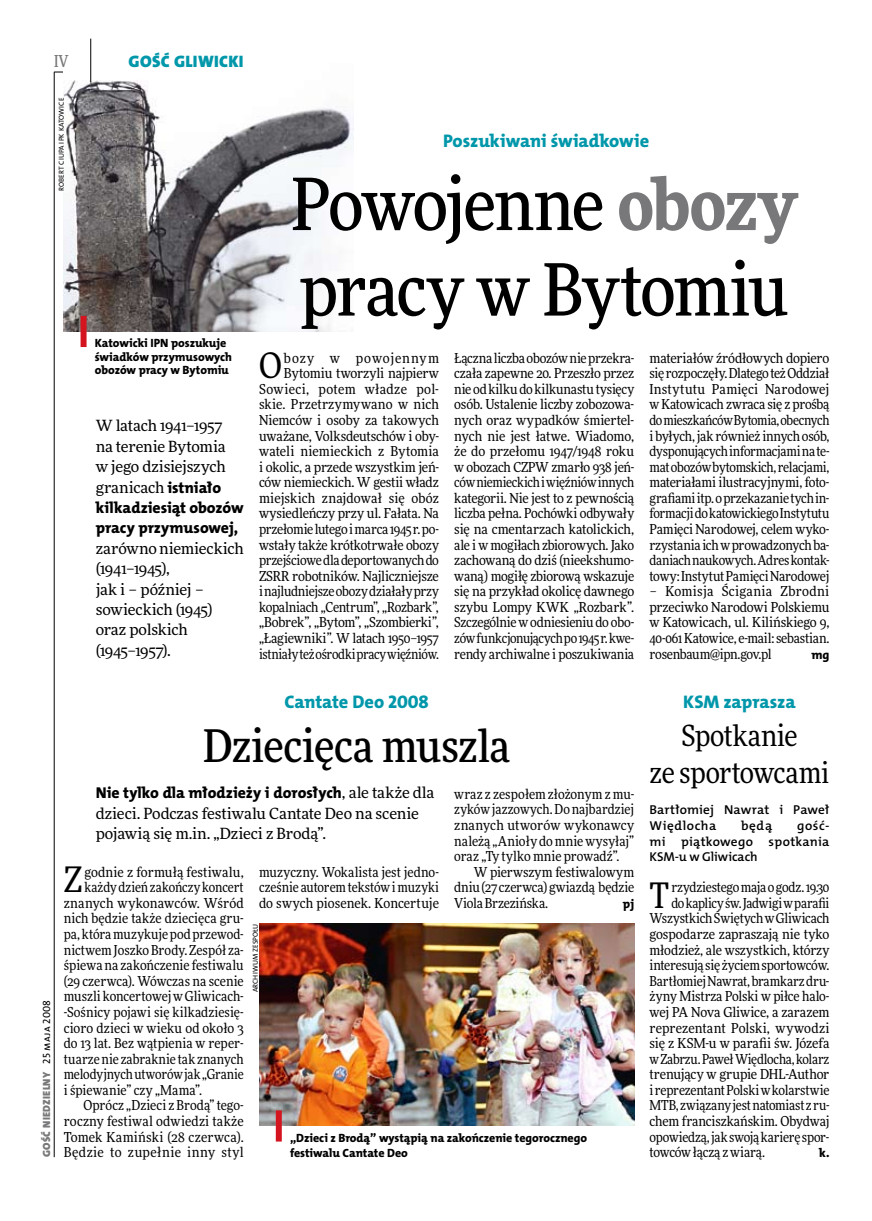
<style>
.page{position:relative;width:872px;height:1221px;background:#fff}
.page>*{position:absolute;margin:0;border:0;box-sizing:border-box;transform-origin:0 0}
.t1{font:500 72px/85.5px "Freeday Narrow";letter-spacing:-.025em;color:#000}
.t2{font:500 45px "Freeday Narrow";letter-spacing:-.015em;color:#000}
.t3{font:35.25px "Freeday Narrow News";color:#000}
.t4{font:29.25px/36px "Freeday Narrow News";letter-spacing:-.01em;color:#000;text-align:center}
.t5{font:18.3px "The Mix HP8 Ex Bld";letter-spacing:-.005em;color:#0097aa}
.t6{font:16.65px "The Mix HP9 Blk";letter-spacing:.02em;color:#0097aa}
.t7{font:500 16.5px "Freeday Narrow";color:#787779;scale:.9 1}
.t8{font:15.75px/20.4px "The Mix HP8 Ex Bld";letter-spacing:.005em;color:#000}
.t9{font:15.45px/20.4px "Freeday News";letter-spacing:-.01em;color:#000}
.t10{font:13.8px/15.6px "Freeday Narrow News";letter-spacing:-.005em;color:#000;text-align:justify}
.t11{font:13.8px "Freeday Narrow News";letter-spacing:.015em;color:#000}
.t12{font:13.8px "Freeday Narrow News";letter-spacing:.035em;color:#000}
.t13{font:12.9px/15.6px "The Mix HP6 Se Bld";letter-spacing:.015em;color:#000}
.t14{font:12.45px "The Mix HP8 Ex Bld";color:#000}
.t15{font:12px/13.5px "The Mix HP8 Ex Bld";letter-spacing:-.005em;color:#000}
.t16{font:10.5px "The Mix HP9 Blk";letter-spacing:.025em;color:#787779}
.t17{font:7.2px "The Mix HP5 Plain";letter-spacing:.015em;color:#000}
.s1{font-family:"The Mix HP8 Ex Bld";font-size:15.75px}
.s2{font-weight:900;color:#787779}
.s3{font-family:"The Mix HP5 Plain";color:#000}
.s4{font-family:"Freeday News";font-size:15.45px}
.s5{font-size:28.5px}
</style>
<div class="page">
<hr style="left:54px;top:72px;width:1px;height:1085px;background:#000">
<hr style="left:54px;top:72px;width:33px;height:1px;background:#000">
<img style="left:64px;top:64px;width:290px;height:267px">
<hr style="left:90px;top:39px;width:1px;height:43px;background:#000">
<img style="left:259px;top:923px;width:375px;height:202px">
<div style="left:276px;top:1110px;width:6px;height:31px;background:#d4151f"></div>
<div style="left:81px;top:316px;width:6px;height:31px;background:#d4151f"></div>
<p class="t7" style="left:54px;top:50px;width:17px">IV</p>
<p class="t6" style="left:129px;top:50px;width:116px">GOŚĆ GLIWICKI</p>
<p class="t17" style="left:57px;top:191px;width:95px;rotate:-90deg">Robert Ciupa IPK Katowice</p>
<p class="t15" style="left:95px;top:336px;width:139px">Katowicki IPN poszukuje świadków przymusowych obozów pracy w Bytomiu</p>
<p class="t9" style="left:96px;top:415px;width:131px">W latach 1941–1957 na terenie Bytomia w jego dzisiejszych granicach <span class="s1">istniało</span></p>
<p class="t8" style="left:96px;top:497px;width:149px">kilkadziesiąt obozów pracy przymusowej,</p>
<p class="t9" style="left:96px;top:537px;width:149px">zarówno niemieckich (1941–1945),<br>jak i – później – sowieckich (1945) oraz polskich (1945–1957).</p>
<h3 class="t5" style="left:443px;top:129px;width:208px">Poszukiwani świadkowie</h3>
<h1 class="t1" style="left:291px;top:160px;width:508px">Powojenne <span class="s2">obozy </span>pracy w Bytomiu</h1>
<p class="t10" style="left:259px;top:350px;width:181px;text-align:right">bozy w powojennym<br>Bytomiu tworzyli najpierw<br>Sowieci, potem władze pol&shy;skie. Przetrzymywano w nich<br>Niemców i osoby za takowych uważane, Volksdeutschów i oby&shy;wateli niemieckich z Bytomia i okolic, a przede wszystkim jeń&shy;ców niemieckich. W gestii władz miejskich znajdował się obóz wysiedleńczy przy ul. Fałata. Na przełomie lutego imarca 1945 r. po&shy;wstały także krótkotrwałe obozy przejściowe dla deportowanych do<br>ZSRR robotników. Najliczniejsze inajludniejsze obozy działały przy kopalniach „Centrum”, „Rozbark”, „Bobrek”, „Bytom”, „Szombierki”, „Łagiewniki”. W latach 1950–1957 istniały też ośrodki pracy więźniów.</p>
<p class="t10" style="left:454px;top:350px;width:181px">Łączna liczba obozów nie przekra&shy;czała zapewne 20. Przeszło przez nie od kilku do kilkunastu tysięcy osób. Ustalenie liczby zobozowa&shy;nych oraz wypadków śmiertel&shy;nych nie jest łatwe. Wiadomo, że do przełomu 1947/1948 roku w obozach CZPW zmarło 938 jeń&shy;ców niemieckich iwięźniów innych kategorii. Nie jest to z pewnością liczba pełna. Pochówki odbywały się na cmentarzach katolickich, ale i w mogiłach zbiorowych. Jako zachowaną do dziś (nieekshumo&shy;waną) mogiłę zbiorową wskazuje się na przykład okolicę dawnego szybu Lompy KWK „Rozbark”.<br>Szczególnie w odniesieniu do obo&shy;zów funkcjonujących po 1945 r. kwe&shy;rendy archiwalne i poszukiwania</p>
<p class="t10" style="left:649px;top:350px;width:181px">materiałów źródłowych dopiero się rozpoczęły. Dlatego też Oddział Instytutu Pamięci Narodowej w Katowicach zwraca się z prośbą do mieszkańców Bytomia, obecnych i byłych, jak również innych osób, dysponujących informacjami na te&shy;mat obozów bytomskich, relacjami, materiałami ilustracyjnymi, foto&shy;grafiami itp. oprzekazanie tych in&shy;formacji do katowickiego Instytutu Pamięci Narodowej, celem wyko&shy;rzystania ich wprowadzonych ba&shy;daniach naukowych. Adres kontak&shy;towy: Instytut Pamięci Narodowej</p>
<h3 class="t3" style="left:259px;top:344px;width:24px">O</h3>
<p class="t10" style="left:649px;top:583px;width:181px">– Komisja Ścigania Zbrodni przeciwko Narodowi Polskiemu w Katowicach, ul. Kilińskiego 9, 40-061 Katowice, e-mail: sebastian. rosenbaum@ipn.gov.pl</p>
<p class="t14" style="left:811px;top:646px;width:19px">mg</p>
<p class="t16" style="left:40px;top:1156px;width:159px;rotate:-90deg">GOŚĆ NIEDZIELNY <span class="s3">25 maja 2008</span></p>
<h3 class="t5" style="left:284px;top:689px;width:146px">Cantate Deo 2008</h3>
<h2 class="t2" style="left:203px;top:718px;width:308px">Dziecięca muszla</h2>
<p class="t8" style="left:96px;top:783px;width:340px">Nie tylko dla młodzieży i dorosłych<span class="s4">, ale także dla</span></p>
<p class="t9" style="left:96px;top:802px;width:324px">dzieci. Podczas festiwalu Cantate Deo na scenie pojawią się m.in. „Dzieci z Brodą”.</p>
<p class="t10" style="left:454px;top:786px;width:181px">wraz z zespołem złożonym z mu&shy;zyków jazzowych. Do najbardziej znanych utworów wykonawcy należą „Anioły do mnie wysyłaj” oraz „Ty tylko mnie prowadź”.</p>
<p class="t10" style="left:454px;top:863px;width:181px;text-indent:20px">W pierwszym festiwalowym dniu (27 czerwca) gwiazdą będzie Viola Brzezińska.</p>
<h3 class="t3" style="left:64px;top:858px;width:20px">Z</h3>
<p class="t10" style="left:84px;top:863px;width:161px">godnie z formułą festiwalu,</p>
<p class="t10" style="left:259px;top:863px;width:181px">muzyczny. Wokalista jest jedno&shy;cześnie autorem tekstów imuzyki do swych piosenek. Koncertuje</p>
<p class="t10" style="left:84px;top:879px;width:161px">każdy dzień zakończy koncert</p>
<p class="t10" style="left:64px;top:895px;width:181px">znanych wykonawców. Wśród</p>
<p class="t10" style="left:64px;top:910px;width:181px">nich będzie także dziecięca gru-</p>
<p class="t10" style="left:64px;top:926px;width:181px">pa, która muzykuje pod przewod-</p>
<p class="t10" style="left:64px;top:941px;width:181px">nictwem Joszko Brody. Zespół za-</p>
<p class="t10" style="left:64px;top:957px;width:181px">śpiewa na zakończenie festiwalu</p>
<p class="t10" style="left:64px;top:972px;width:181px">(29 czerwca). Wówczas na scenie</p>
<p class="t10" style="left:64px;top:988px;width:181px">muszli koncertowej w Gliwicach-</p>
<p class="t10" style="left:64px;top:1004px;width:181px">-Sośnicy pojawi się kilkadziesię-</p>
<p class="t10" style="left:64px;top:1019px;width:181px">cioro dzieci w wieku od około 3</p>
<p class="t10" style="left:64px;top:1035px;width:181px">do 13 lat. Bez wątpienia w reper-</p>
<p class="t10" style="left:64px;top:1050px;width:181px">tuarze nie zabraknie tak znanych</p>
<p class="t10" style="left:64px;top:1066px;width:181px">melodyjnych utworów jak „Granie</p>
<p class="t10" style="left:64px;top:1081px;width:140px">i śpiewanie” czy „Mama”.</p>
<p class="t10" style="left:83px;top:1097px;width:162px">Oprócz „Dzieci z Brodą” tego-</p>
<p class="t11" style="left:64px;top:1112px;width:181px">roczny festiwal odwiedzi także</p>
<p class="t11" style="left:64px;top:1128px;width:181px">Tomek Kamiński (28 czerwca).</p>
<p class="t12" style="left:64px;top:1143px;width:181px">Będzie to zupełnie inny styl</p>
<p class="t14" style="left:623px;top:895px;width:13px">pj</p>
<p class="t17" style="left:251px;top:992px;width:70px;rotate:-90deg">Archiwum zespołu</p>
<p class="t15" style="left:290px;top:1129px;width:298px;line-height:15.6px">„Dzieci z Brodą” wystąpią na zakończenie tegorocznego festiwalu Cantate Deo</p>
<h3 class="t5" style="left:683px;top:689px;width:114px">KSM zaprasza</h3>
<h3 class="t4" style="left:649px;top:717px;width:181px">Spotkanie<br>ze sportowcam<span class="s5">i</span></h3>
<p class="t13" style="left:649px;top:802px;width:181px">Bartłomiej Nawrat i Paweł<br>Więdlocha</p>
<p class="t13" style="left:649px;top:817px;width:181px;text-align:justify;text-indent:148px">gość&shy;mi piątkowego spotkania KSM-u w Gliwicach</p>
<h3 class="t3" style="left:649px;top:873px;width:21px">T</h3>
<p class="t10" style="left:671px;top:879px;width:159px">rzydziestego maja ogodz. 19.30</p>
<p class="t13" style="left:741px;top:817px;width:33px">będą</p>
<p class="t10" style="left:671px;top:895px;width:159px">do kaplicy św. Jadwigi wparafii</p>
<p class="t10" style="left:649px;top:910px;width:181px">Wszystkich Świętych wGliwicach</p>
<p class="t10" style="left:649px;top:926px;width:181px">gospodarze zapraszają nie tyko</p>
<p class="t10" style="left:649px;top:941px;width:181px">młodzież, ale wszystkich, którzy</p>
<p class="t10" style="left:649px;top:957px;width:181px">interesują się życiem sportowców.</p>
<p class="t10" style="left:649px;top:972px;width:181px">Bartłomiej Nawrat, bramkarz dru-</p>
<p class="t10" style="left:649px;top:988px;width:181px">żyny Mistrza Polski w piłce halo-</p>
<p class="t10" style="left:649px;top:1004px;width:181px">wej PA Nova Gliwice, a zarazem</p>
<p class="t10" style="left:649px;top:1019px;width:181px">reprezentant Polski, wywodzi</p>
<p class="t10" style="left:649px;top:1035px;width:181px">się z KSM-u w parafii św. Józefa</p>
<p class="t10" style="left:649px;top:1050px;width:181px">wZabrzu. Paweł Więdlocha, kolarz</p>
<p class="t10" style="left:649px;top:1066px;width:181px">trenujący w grupie DHL-Author</p>
<p class="t10" style="left:649px;top:1081px;width:181px">i reprezentant Polski wkolarstwie</p>
<p class="t10" style="left:649px;top:1097px;width:181px">MTB, związany jest natomiast zru-</p>
<p class="t10" style="left:649px;top:1112px;width:181px">chem franciszkańskim. Obydwaj</p>
<p class="t10" style="left:649px;top:1128px;width:181px">opowiedzą, jak swoją karierę spor-</p>
<p class="t10" style="left:649px;top:1144px;width:117px">towców łączą z wiarą.</p>
<p class="t14" style="left:819px;top:1144px;width:12px">k.</p>
</div>
